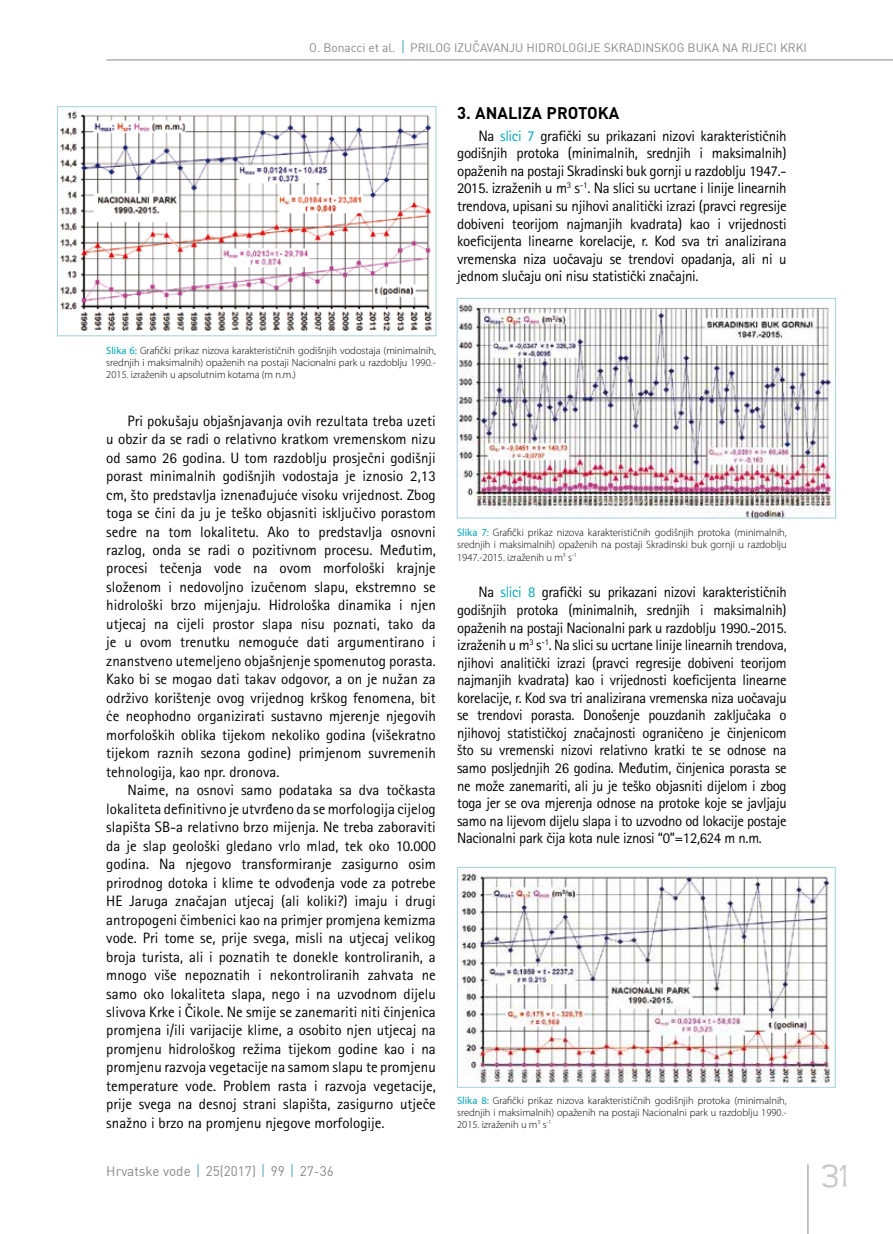
<style>
.page{position:relative;width:893px;height:1234px;background:#fff}
.page>*{position:absolute;margin:0;border:0;box-sizing:border-box;transform-origin:0 0}
.t1{font:300 36px "Teen";color:#c6c7c8}
.t2{font:700 16.5px "DIN";color:#000}
.t3{font:15px/18.5px "Rotis Sans Serifklemy";letter-spacing:-.01em;color:#000;text-align:justify}
.t4{font:13.5px "DIN";color:#87888a}
.t5{font:12px "DIN";color:#87888a}
.t6{font:300 10.8px/12.3px "Myriad Pro";color:#000;text-align:justify}
.t7{font:300 10.5px/12px "Myriad Pro";color:#000;text-align:justify}
.s1{color:#00a5b7}
.s2{font-weight:400;color:#00a5b7}
</style>
<div class="page">
<hr style="left:808px;top:1164px;width:1px;height:69px;background:#87888a">
<hr style="left:106px;top:60px;width:787px;height:1px;background:#87888a">
<svg style="left:198px;top:1164px;width:1px;height:12px"></svg>
<svg style="left:263px;top:1164px;width:1px;height:12px"></svg>
<svg style="left:292px;top:1164px;width:1px;height:12px"></svg>
<svg style="left:402px;top:40px;width:1px;height:13px"></svg>
<img style="left:60px;top:111px;width:372px;height:220px">
<div style="left:57px;top:106px;width:379px;height:230px;border:1px solid #a2d1d9"></div>
<img style="left:459px;top:304px;width:375px;height:212px">
<div style="left:457px;top:298px;width:379px;height:220px;border:1px solid #a2d1d9"></div>
<img style="left:459px;top:871px;width:375px;height:213px">
<div style="left:457px;top:866px;width:379px;height:221px;border:1px solid #a2d1d9"></div>
<p class="t5" style="left:309px;top:39px;width:499px">O. BONACCI ET AL. PRILOG IZUČAVANJU HIDROLOGIJE SKRADINSKOG BUKA NA RIJECI KRKI</p>
<p class="t2" style="left:457px;top:102px;width:164px">3. ANALIZA PROTOKA</p>
<p class="t3" style="left:457px;top:127px;width:331px;line-height:17.5px;text-indent:21px">Na <span class="s1">slici 7</span> grafički su prikazani nizovi karakterističnih godišnjih protoka (minimalnih, srednjih i maksimalnih) opaženih na postaji Skradinski buk gornji u razdoblju 1947.- 2015. izraženih u m<sup>3</sup> s<sup>-1</sup>. Na slici su ucrtane i linije linearnih trendova, upisani su njihovi analitički izrazi (pravci regresije dobiveni teorijom najmanjih kvadrata) kao i vrijednosti koeficijenta linearne korelacije, r. Kod sva tri analizirana vremenska niza uočavaju se trendovi opadanja, ali ni u jednom slučaju oni nisu statistički značajni.</p>
<p class="t7" style="left:106px;top:344px;width:331px"><span class="s2">Slika 6:</span> Grafički prikaz nizova karakterističnih godišnjih vodostaja (minimalnih, srednjih i maksimalnih) opaženih na postaji Nacionalni park u razdoblju 1990.- 2015. izraženih u apsolutnim kotama (m n.m.)</p>
<p class="t3" style="left:106px;top:411px;width:331px;text-indent:21px">Pri pokušaju objašnjavanja ovih rezultata treba uzeti u obzir da se radi o relativno kratkom vremenskom nizu od samo 26 godina. U tom razdoblju prosječni godišnji porast minimalnih godišnjih vodostaja je iznosio 2,13 cm, što predstavlja iznenađujuće visoku vrijednost. Zbog toga se čini da ju je teško objasniti isključivo porastom sedre na tom lokalitetu. Ako to predstavlja osnovni razlog, onda se radi o pozitivnom procesu. Međutim, procesi tečenja vode na ovom morfološki krajnje složenom i nedovoljno izučenom slapu, ekstremno se hidrološki brzo mijenjaju. Hidrološka dinamika i njen utjecaj na cijeli prostor slapa nisu poznati, tako da je u ovom trenutku nemoguće dati argumentirano i znanstveno utemeljeno objašnjenje spomenutog porasta.<br>Kako bi se mogao dati takav odgovor, a on je nužan za održivo korištenje ovog vrijednog krškog fenomena, bit će neophodno organizirati sustavno mjerenje njegovih morfoloških oblika tijekom nekoliko godina (višekratno tijekom raznih sezona godine) primjenom suvremenih tehnologija, kao npr. dronova.</p>
<p class="t3" style="left:106px;top:780px;width:331px;text-indent:21px">Naime, na osnovi samo podataka sa dva točkasta lokaliteta definitivno je utvrđeno da se morfologija cijelog slapišta SB-a relativno brzo mijenja. Ne treba zaboraviti da je slap geološki gledano vrlo mlad, tek oko 10.000 godina. Na njegovo transformiranje zasigurno osim prirodnog dotoka i klime te odvođenja vode za potrebe HE Jaruga značajan utjecaj (ali koliki?) imaju i drugi antropogeni čimbenici kao na primjer promjena kemizma vode. Pri tome se, prije svega, misli na utjecaj velikog broja turista, ali i poznatih te donekle kontroliranih, a mnogo više nepoznatih i nekontroliranih zahvata ne samo oko lokaliteta slapa, nego i na uzvodnom dijelu slivova Krke i Čikole. Ne smije se zanemariti niti činjenica promjena i/ili varijacije klime, a osobito njen utjecaj na promjenu hidrološkog režima tijekom godine kao i na promjenu razvoja vegetacije na samom slapu te promjenu temperature vode. Problem rasta i razvoja vegetacije, prije svega na desnoj strani slapišta, zasigurno utječe snažno i brzo na promjenu njegove morfologije.</p>
<p class="t4" style="left:106px;top:1161px;width:229px">HRVATSKE VODE 25(2017) 99 27-36</p>
<p class="t6" style="left:457px;top:526px;width:331px"><span class="s2">Slika 7:</span> Grafički prikaz nizova karakterističnih godišnjih protoka (minimalnih, srednjih i maksimalnih) opaženih na postaji Skradinski buk gornji u razdoblju 1947.-2015. izraženih u m<sup>3</sup> s<sup>-1</sup></p>
<p class="t3" style="left:457px;top:583px;width:331px;line-height:17.5px;text-indent:21px">Na <span class="s1">slici 8</span> grafički su prikazani nizovi karakterističnih godišnjih protoka (minimalnih, srednjih i maksimalnih) opaženih na postaji Nacionalni park u razdoblju 1990.-2015. izraženih u m<sup>3</sup> s<sup>-1</sup>. Na slici su ucrtane linije linearnih trendova, njihovi analitički izrazi (pravci regresije dobiveni teorijom najmanjih kvadrata) kao i vrijednosti koeficijenta linearne korelacije, r. Kod sva tri analizirana vremenska niza uočavaju se trendovi porasta. Donošenje pouzdanih zaključaka o njihovoj statističkoj značajnosti ograničeno je činjenicom što su vremenski nizovi relativno kratki te se odnose na samo posljednjih 26 godina. Međutim, činjenica porasta se ne može zanemariti, ali ju je teško objasniti dijelom i zbog toga jer se ova mjerenja odnose na protoke koje se javljaju samo na lijevom dijelu slapa i to uzvodno od lokacije postaje Nacionalni park čija kota nule iznosi “0”=12,624 m n.m.</p>
<p class="t7" style="left:457px;top:1093px;width:331px"><span class="s2">Slika 8:</span> Grafički prikaz nizova karakterističnih godišnjih protoka (minimalnih, srednjih i maksimalnih) opaženih na postaji Nacionalni park u razdoblju 1990.- 2015. izraženih u m<sup>3</sup> s<sup>-1</sup></p>
<h1 class="t1" style="left:821px;top:1156px;width:28px">31</h1>
</div>
